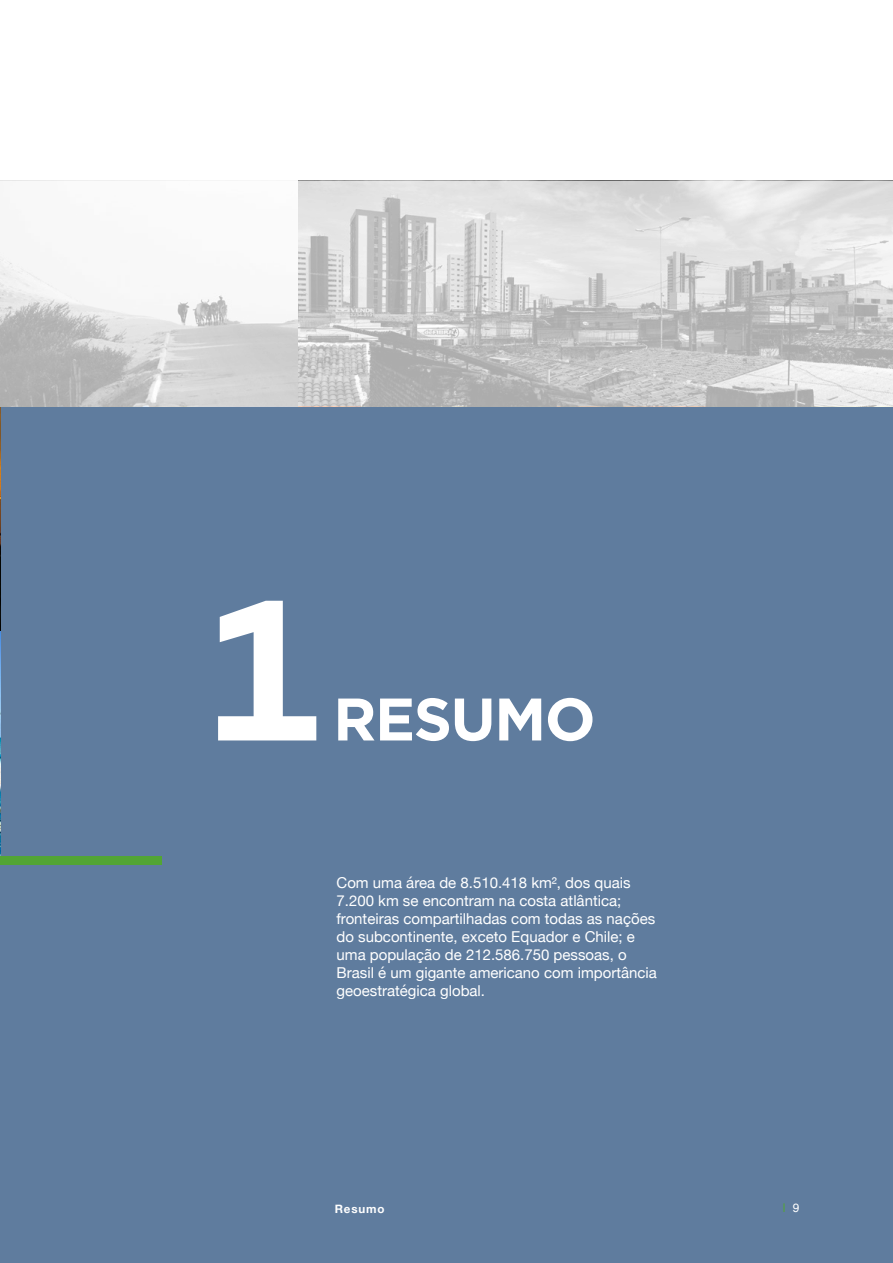
<style>
.page{position:relative;width:893px;height:1263px;background:#fff}
.page>*{position:absolute;margin:0;border:0;box-sizing:border-box;transform-origin:0 0}
.t1{font:600 205.5px "Campton";color:#fff}
.t2{font:700 59.85px "Gotham";letter-spacing:-.025em;color:#fff}
.t3{font:15px/18px "Helvetica Neue";color:#fff}
.t4{font:12px "Helvetica";color:#52a534}
.t5{font:700 11.55px "Helvetica Neue";letter-spacing:.07em;color:#fff}
.s1{color:#fff}
</style>
<div class="page">
<div style="left:0;top:406px;width:893px;height:857px;background:#5f7c9e"></div>
<img style="left:0;top:631px;width:1px;height:225px">
<img style="left:0;top:405px;width:1px;height:226px">
<div style="left:0;top:856px;width:161px;height:9px;background:#52a534"></div>
<svg style="left:0;top:181px;width:893px;height:225px"></svg>
<h1 class="t1" style="left:210px;top:539px;width:109px">1</h1>
<h2 class="t2" style="left:333px;top:685px;width:264px">RESUMO</h2>
<p class="t3" style="left:337px;top:874px;width:322px">Com uma área de 8.510.418 km², dos quais 7.200 km se encontram na costa atlântica; fronteiras compartilhadas com todas as nações do subcontinente, exceto Equador e Chile; e uma população de 212.586.750 pessoas, o Brasil é um gigante americano com importância geoestratégica global.</p>
<p class="t5" style="left:335px;top:1200px;width:51px">Resumo</p>
<p class="t4" style="left:783px;top:1199px;width:18px">| <span class="s1">9</span></p>
</div>
